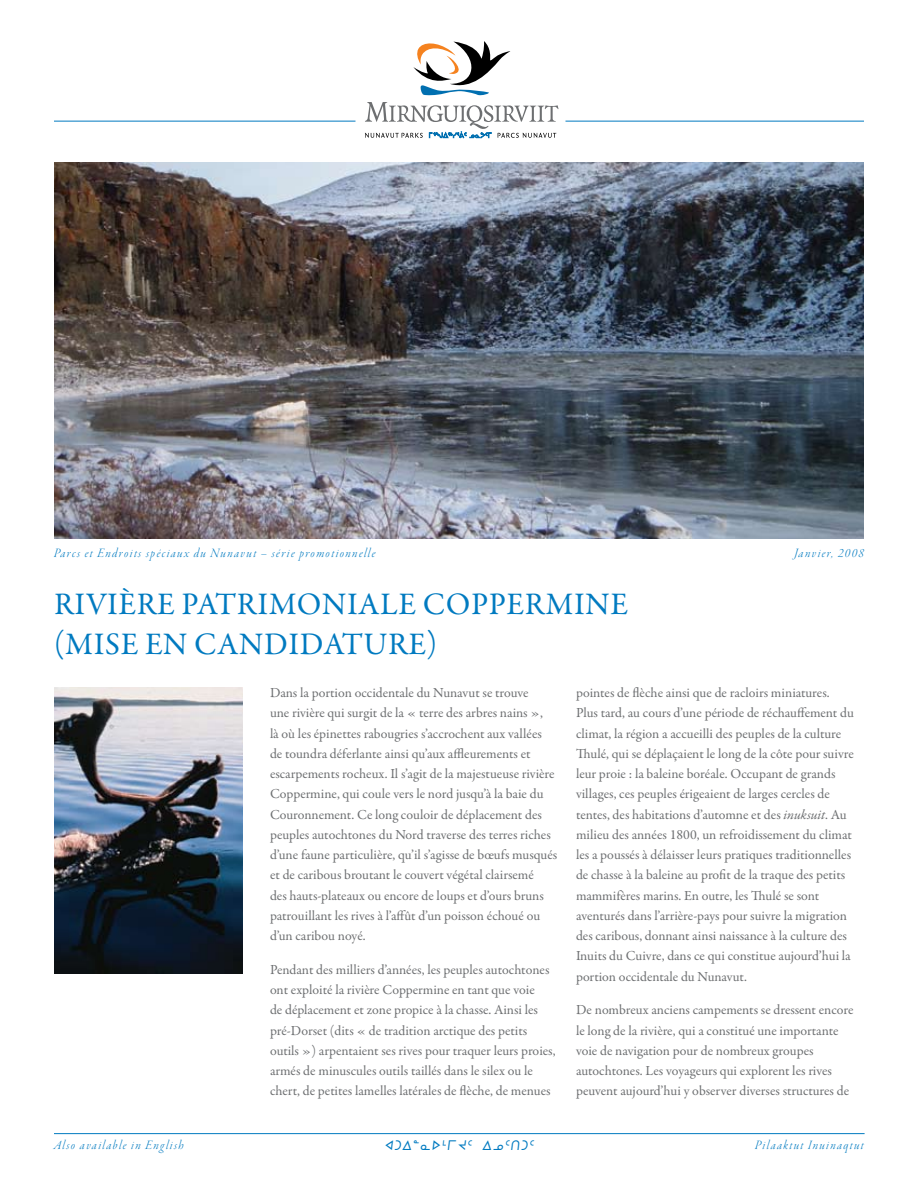
<style>
.page{position:relative;width:918px;height:1188px;background:#fff}
.page>*{position:absolute;margin:0;border:0;box-sizing:border-box;transform-origin:0 0}
.t1{font:31.5px "Garamond Premr Pro";letter-spacing:.02em;color:#007ac0}
.t2{font:13.8px/20.2px "Garamond Premr Pro";color:#6d6f71}
.t3{font:13.5px "Garamond Premr Pro Lt It Disp";letter-spacing:.1em;color:#007ac0}
.t4{font:13.5px "Prosyl Plain";color:#007ac0}
.s1{font-style:italic}
</style>
<div class="page">
<img style="left:54px;top:162px;width:810px;height:377px">
<svg style="left:413px;top:41px;width:97px;height:55px"></svg>
<svg style="left:365px;top:102px;width:193px;height:36px"></svg>
<hr style="left:566px;top:121px;width:298px;height:1px;background:#007ac0">
<hr style="left:54px;top:121px;width:302px;height:1px;background:#007ac0">
<img style="left:54px;top:687px;width:189px;height:287px">
<hr style="left:54px;top:1133px;width:811px;height:1px;background:#007ac0">
<p class="t3" style="left:54px;top:546px;width:323px">Parcs et Endroits spéciaux du Nunavut – série promotionnelle</p>
<p class="t3" style="left:794px;top:546px;width:71px">Janvier, 2008</p>
<h1 class="t1" style="left:54px;top:585px;width:264px">Rivière patrimoniale</h1>
<h1 class="t1" style="left:423px;top:585px;width:44px">Copper</h1>
<h1 class="t1" style="left:546px;top:585px;width:48px">mine</h1>
<h1 class="t1" style="left:54px;top:625px;width:163px">(mise en candida</h1>
<h1 class="t1" style="left:342px;top:625px;width:97px">ture)</h1>
<p class="t2" style="left:270px;top:683px;width:289px">Dans la portion occidentale du Nunavut se trouve<br>une rivière qui surgit de la « terre des arbres nains »,<br>là où les épinettes rabougries s’accrochent aux vallées de toundra déferlante ainsi qu’aux affleurements et escarpements rocheux. Il s’agit de la majestueuse rivière Coppermine, qui coule vers le nord jusqu’à la baie du Couronnement. Ce long couloir de déplacement des peuples autochtones du Nord traverse des terres riches d’une faune particulière, qu’il s’agisse de bœufs musqués et de caribous broutant le couvert végétal clairsemé<br>des hauts‑plateaux ou encore de loups et d’ours bruns patrouillant les rives à l’affût d’un poisson échoué ou d’un caribou noyé.</p>
<p class="t2" style="left:270px;top:960px;width:287px">Pendant des milliers d’années, les peuples autochtones ont exploité la rivière Coppermine en tant que voie<br>de déplacement et zone propice à la chasse. Ainsi les pré‑Dorset (dits « de tradition arctique des petits outils ») arpentaient ses rives pour traquer leurs proies, armés de minuscules outils taillés dans le silex ou le chert, de petites lamelles latérales de flèche, de menues</p>
<p class="t2" style="left:576px;top:683px;width:279px">pointes de flèche ainsi que de racloirs miniatures.<br>Plus tard, au cours d’une période de réchauffement du climat, la région a accueilli des peuples de la culture Thulé, qui se déplaçaient le long de la côte pour suivre leur proie : la baleine boréale. Occupant de grands villages, ces peuples érigeaient de larges cercles de tentes, des habitations d’automne et des <span class="s1">inuksuit</span>. Au milieu des années 1800, un refroidissement du climat les a poussés à délaisser leurs pratiques traditionnelles de chasse à la baleine au profit de la traque des petits mammifères marins. En outre, les Thulé se sont aventurés dans l’arrière‑pays pour suivre la migration des caribous, donnant ainsi naissance à la culture des Inuits du Cuivre, dans ce qui constitue aujourd’hui la portion occidentale du Nunavut.</p>
<p class="t2" style="left:576px;top:1000px;width:279px">De nombreux anciens campements se dressent encore le long de la rivière, qui a constitué une importante voie de navigation pour de nombreux groupes autochtones. Les voyageurs qui explorent les rives peuvent aujourd’hui y observer diverses structures de</p>
<p class="t3" style="left:54px;top:1138px;width:131px">Also available in English</p>
<p class="t4" style="left:384px;top:1138px;width:153px">XGW8NS7UJ5 WK5TG5</p>
<p class="t3" style="left:755px;top:1138px;width:110px">Pilaaktut Inuinaqtut</p>
</div>
